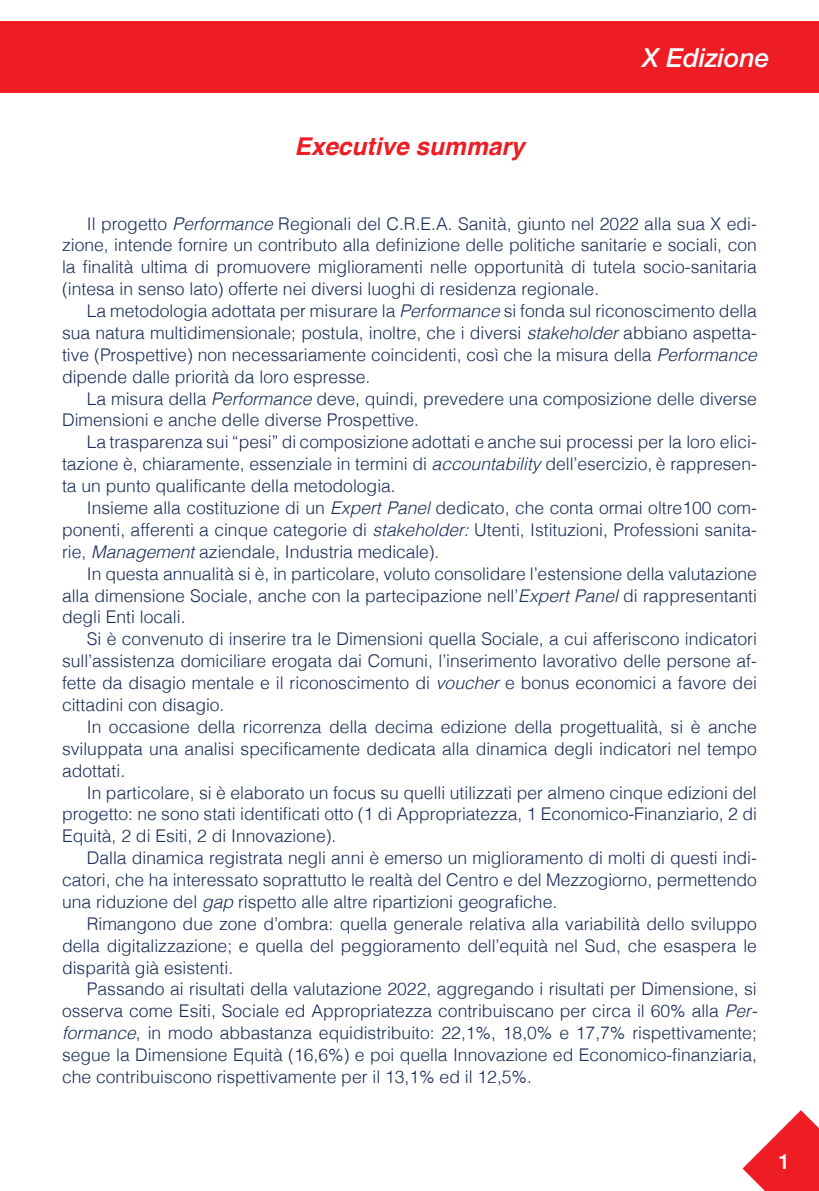
<style>
.page{position:relative;width:819px;height:1191px;background:#fff}
.page>*{position:absolute;margin:0;border:0;box-sizing:border-box;transform-origin:0 0}
.t1{font:italic 500 26.25px "Helvetica Neue";color:#fff}
.t2{font:italic 700 24.5px "Helvetica";color:#ee1d23}
.t3{font:500 21px "Helvetica Neue";color:#fff}
.t4{font:300 17.5px/21.9px "Helvetica";color:#1a2c58;text-align:justify}
.s1{font-style:italic}
</style>
<div class="page">
<div style="left:0;top:21px;width:819px;height:72px;background:#ee1d23"></div>
<svg style="left:742px;top:1110px;width:77px;height:81px"></svg>
<h1 class="t1" style="left:642px;top:42px;width:129px">X Edizione</h1>
<p class="t2" style="left:294px;top:126px;width:232px">Executive summary</p>
<p class="t4" style="left:62px;top:211px;width:696px;text-indent:25px">Il progetto <span class="s1">Performance</span> Regionali del C.R.E.A. Sanità, giunto nel 2022 alla sua X edi&shy;zione, intende fornire un contributo alla definizione delle politiche sanitarie e sociali, con la finalità ultima di promuovere miglioramenti nelle opportunità di tutela socio-sanitaria (intesa in senso lato) offerte nei diversi luoghi di residenza regionale.</p>
<p class="t4" style="left:62px;top:299px;width:696px;text-indent:25px">La metodologia adottata per misurare la <span class="s1">Performance</span> si fonda sul riconoscimento della sua natura multidimensionale; postula, inoltre, che i diversi <span class="s1">stakeholder</span> abbiano aspetta&shy;tive (Prospettive) non necessariamente coincidenti, così che la misura della <span class="s1">Performance </span>dipende dalle priorità da loro espresse.</p>
<p class="t4" style="left:62px;top:386px;width:696px;text-indent:25px">La misura della <span class="s1">Performance</span> deve, quindi, prevedere una composizione delle diverse<br>Dimensioni e anche delle diverse Prospettive.</p>
<p class="t4" style="left:62px;top:430px;width:696px;text-indent:25px">La trasparenza sui “pesi” di composizione adottati e anche sui processi per la loro elici&shy;tazione è, chiaramente, essenziale in termini di <span class="s1">accountability</span> dell’esercizio, è rappresen&shy;ta un punto qualificante della metodologia.</p>
<p class="t4" style="left:62px;top:495px;width:696px;text-indent:25px">Insieme alla costituzione di un <span class="s1">Expert Panel</span> dedicato, che conta ormai oltre100 com&shy;ponenti, afferenti a cinque categorie di <span class="s1">stakeholder:</span> Utenti, Istituzioni, Professioni sanita&shy;rie, <span class="s1">Management</span> aziendale, Industria medicale).</p>
<p class="t4" style="left:62px;top:561px;width:696px;text-indent:25px">In questa annualità si è, in particolare, voluto consolidare l’estensione della valutazione alla dimensione Sociale, anche con la partecipazione nell’<span class="s1">Expert Panel</span> di rappresentanti degli Enti locali.</p>
<p class="t4" style="left:62px;top:627px;width:696px;text-indent:25px">Si è convenuto di inserire tra le Dimensioni quella Sociale, a cui afferiscono indicatori sull’assistenza domiciliare erogata dai Comuni, l’inserimento lavorativo delle persone af&shy;fette da disagio mentale e il riconoscimento di <span class="s1">voucher</span> e bonus economici a favore dei cittadini con disagio.</p>
<p class="t4" style="left:62px;top:714px;width:696px;text-indent:25px">In occasione della ricorrenza della decima edizione della progettualità, si è anche sviluppata una analisi specificamente dedicata alla dinamica degli indicatori nel tempo adottati.</p>
<p class="t4" style="left:62px;top:780px;width:696px;text-indent:25px">In particolare, si è elaborato un focus su quelli utilizzati per almeno cinque edizioni del progetto: ne sono stati identificati otto (1 di Appropriatezza, 1 Economico-Finanziario, 2 di Equità, 2 di Esiti, 2 di Innovazione).</p>
<p class="t4" style="left:62px;top:845px;width:696px;text-indent:25px">Dalla dinamica registrata negli anni è emerso un miglioramento di molti di questi indi&shy;catori, che ha interessato soprattutto le realtà del Centro e del Mezzogiorno, permettendo una riduzione del <span class="s1">gap</span> rispetto alle altre ripartizioni geografiche.</p>
<p class="t4" style="left:62px;top:911px;width:696px;text-indent:25px">Rimangono due zone d’ombra: quella generale relativa alla variabilità dello sviluppo della digitalizzazione; e quella del peggioramento dell’equità nel Sud, che esaspera le disparità già esistenti.</p>
<p class="t4" style="left:62px;top:977px;width:696px;text-indent:25px">Passando ai risultati della valutazione 2022, aggregando i risultati per Dimensione, si osserva come Esiti, Sociale ed Appropriatezza contribuiscano per circa il 60% alla <span class="s1">Per&shy;formance</span>, in modo abbastanza equidistribuito: 22,1%, 18,0% e 17,7% rispettivamente; segue la Dimensione Equità (16,6%) e poi quella Innovazione ed Economico-finanziaria, che contribuiscono rispettivamente per il 13,1% ed il 12,5%.</p>
<p class="t3" style="left:778px;top:1148px;width:13px">1</p>
</div>
